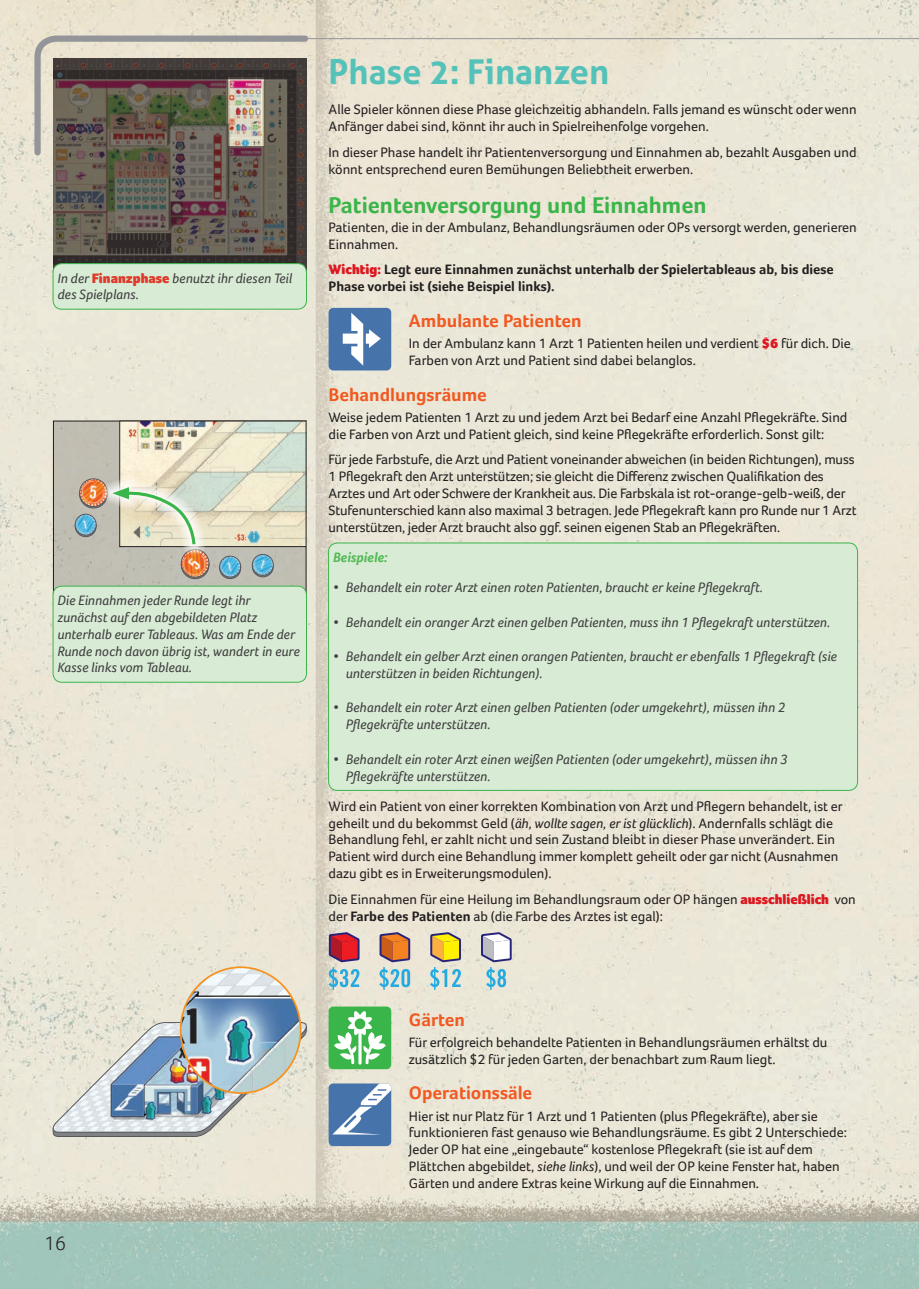
<style>
.page{position:relative;width:919px;height:1289px;background:#fff}
.page>*{position:absolute;margin:0;border:0;box-sizing:border-box;transform-origin:0 0}
.t1{font:700 34.35px "Aller";color:#55c2b9}
.t2{font:700 23.4px "Foco";color:#3ab54a}
.t3{font:300 20.25px "Foco";color:#231f20}
.t4{font:700 18.75px "Foco";color:#f15921}
.t5{font:14.1px/16.8px "Foco";color:#231f20}
.t6{font:italic 14.1px/16.8px "Foco";color:#3e3e3f}
.t7{font:700 14.1px/16.8px "Foco";color:#231f20}
.t8{font:italic 700 14.1px "Foco";color:#54ba56}
.s1{font-weight:900;font-style:normal;color:#df3a2b}
.s2{font-weight:900;color:#dc1820}
.s3{font-style:italic}
.s4{font-weight:700}
</style>
<div class="page">
<img style="left:0;top:0;width:906px;height:1288px">
<svg style="left:311px;top:38px;width:595px;height:115px;background:#e9e4d3"></svg>
<svg style="left:31px;top:32px;width:280px;height:127px;background:#d0cbbe"></svg>
<div style="left:53px;top:421px;width:253px;height:172px;background:#c0beb3"></div>
<div style="left:328px;top:543px;width:529px;height:247px;background:#d8ebd4;border-radius:9px"></div>
<div style="left:328px;top:542px;width:529px;height:248px;border:1px solid #3ab54a;border-radius:9px"></div>
<div style="left:328px;top:308px;width:63px;height:62px;background:#4674aa;border-radius:5px"></div>
<svg style="left:343px;top:313px;width:38px;height:52px"></svg>
<svg style="left:481px;top:932px;width:30px;height:57px"></svg>
<svg style="left:430px;top:932px;width:31px;height:57px;background:#c0c48c"></svg>
<svg style="left:379px;top:932px;width:31px;height:57px;background:#b3a08f"></svg>
<svg style="left:328px;top:932px;width:31px;height:57px;background:#b08290"></svg>
<div style="left:328px;top:1006px;width:63px;height:63px;background:#3ab54a;border-radius:5px"></div>
<svg style="left:334px;top:1011px;width:52px;height:53px"></svg>
<div style="left:328px;top:1083px;width:63px;height:63px;background:#4674aa;border-radius:5px"></div>
<svg style="left:332px;top:1083px;width:59px;height:51px"></svg>
<img style="left:53px;top:59px;width:253px;height:210px">
<img style="left:228px;top:77px;width:35px;height:69px">
<div style="left:53px;top:263px;width:253px;height:46px;background:#d8ebd4;border-radius:9px"></div>
<div style="left:53px;top:263px;width:254px;height:46px;border:1px solid #3ab54a;border-radius:9px"></div>
<div style="left:53px;top:586px;width:253px;height:96px;background:#d8ebd4;border-radius:9px"></div>
<div style="left:53px;top:585px;width:254px;height:97px;border:1px solid #3ab54a;border-radius:9px"></div>
<svg style="left:53px;top:1022px;width:254px;height:114px;background:#c1c9cb"></svg>
<img style="left:181px;top:967px;width:119px;height:126px">
<div style="left:180px;top:966px;width:121px;height:127px;border:2px solid #f7931d;border-radius:50%"></div>
<img style="left:121px;top:422px;width:183px;height:123px">
<div style="left:119px;top:420px;width:187px;height:127px;border:1px solid #231f20"></div>
<svg style="left:219px;top:566px;width:22px;height:12px"></svg>
<img style="left:220px;top:556px;width:20px;height:21px">
<div style="left:220px;top:556px;width:21px;height:21px;border:1px solid #57585a;border-radius:50%"></div>
<svg style="left:256px;top:575px;width:14px;height:2px"></svg>
<img style="left:252px;top:554px;width:21px;height:21px">
<div style="left:252px;top:554px;width:21px;height:21px;border:1px solid #57585a;border-radius:50%"></div>
<svg style="left:181px;top:567px;width:28px;height:12px"></svg>
<img style="left:181px;top:549px;width:28px;height:28px;border-radius:14px">
<div style="left:181px;top:549px;width:28px;height:28px;border:1px solid #57585a;border-radius:50%"></div>
<img style="left:80px;top:479px;width:27px;height:27px;border-radius:14px">
<div style="left:80px;top:479px;width:27px;height:27px;border:1px solid #57585a;border-radius:50%"></div>
<svg style="left:101px;top:476px;width:105px;height:79px"></svg>
<img style="left:75px;top:487px;width:122px;height:60px">
<img style="left:907px;top:0;width:11px;height:1288px">
<img style="left:906px;top:0;width:1px;height:1288px">
<svg style="left:906px;top:38px;width:12px;height:115px"></svg>
<p class="t6" style="left:57px;top:269px;width:236px">In der <span class="s1">Finanzphase</span> benutzt ihr diesen Teil des Spielplans.</p>
<p class="t6" style="left:57px;top:592px;width:244px">Die Einnahmen jeder Runde legt ihr zunächst auf den abgebildeten Platz unterhalb eurer Tableaus. Was am Ende der Runde noch davon übrig ist, wandert in eure Kasse links vom Tableau.</p>
<p class="t1" style="left:328px;top:51px;width:282px">Phase 2: Finanzen</p>
<p class="t5" style="left:328px;top:101px;width:529px">Alle Spieler können diese Phase gleichzeitig abhandeln. Falls jemand es wünscht oder wenn<br>Anfänger dabei sind, könnt ihr auch in Spielreihenfolge vorgehen.</p>
<p class="t5" style="left:328px;top:143px;width:529px">In dieser Phase handelt ihr Patientenversorgung und Einnahmen ab, bezahlt Ausgaben und könnt entsprechend euren Bemühungen Beliebtheit erwerben.</p>
<p class="t2" style="left:328px;top:191px;width:379px">Patientenversorgung und Einnahmen</p>
<p class="t5" style="left:328px;top:218px;width:529px">Patienten, die in der Ambulanz, Behandlungsräumen oder OPs versorgt werden, generieren<br>Einnahmen.</p>
<p class="t7" style="left:328px;top:261px;width:506px"><span class="s2">Wichtig:</span> Legt eure Einnahmen zunächst unterhalb der Spielertableaus ab, bis diese<br>Phase vorbei ist (siehe Beispiel links).</p>
<p class="t4" style="left:409px;top:309px;width:174px">Ambulante Patienten</p>
<p class="t5" style="left:409px;top:335px;width:443px">In der Ambulanz kann 1 Arzt 1 Patienten heilen und verdient <span class="s2">$6</span> für dich. Die<br>Farben von Arzt und Patient sind dabei belanglos.</p>
<p class="t4" style="left:328px;top:383px;width:160px">Behandlungsräume</p>
<p class="t5" style="left:328px;top:408px;width:520px">Weise jedem Patienten 1 Arzt zu und jedem Arzt bei Bedarf eine Anzahl Pflegekräfte. Sind die Farben von Arzt und Patient gleich, sind keine Pflegekräfte erforderlich. Sonst gilt:</p>
<p class="t5" style="left:328px;top:451px;width:529px">Für jede Farbstufe, die Arzt und Patient voneinander abweichen (in beiden Richtungen), muss 1 Pflegekraft den Arzt unterstützen; sie gleicht die Differenz zwischen Qualifikation des Arztes und Art oder Schwere der Krankheit aus. Die Farbskala ist rot-orange-gelb-weiß, der Stufenunterschied kann also maximal 3 betragen. Jede Pflegekraft kann pro Runde nur 1 Arzt unterstützen, jeder Arzt braucht also ggf. seinen eigenen Stab an Pflegekräften.</p>
<p class="t8" style="left:333px;top:549px;width:56px">Beispiele:</p>
<p class="t6" style="left:333px;top:578px;width:431px">• Behandelt ein roter Arzt einen roten Patienten, braucht er keine Pflegekraft.</p>
<p class="t6" style="left:333px;top:613px;width:498px">• Behandelt ein oranger Arzt einen gelben Patienten, muss ihn 1 Pflegekraft unterstützen.</p>
<p class="t6" style="left:346px;top:647px;width:493px;text-indent:-13px">• Behandelt ein gelber Arzt einen orangen Patienten, braucht er ebenfalls 1 Pflegekraft (sie unterstützen in beiden Richtungen).</p>
<p class="t6" style="left:346px;top:699px;width:441px;text-indent:-13px">• Behandelt ein roter Arzt einen gelben Patienten (oder umgekehrt), müssen ihn 2<br>Pflegekräfte unterstützen.</p>
<p class="t6" style="left:346px;top:750px;width:443px;text-indent:-13px">• Behandelt ein roter Arzt einen weißen Patienten (oder umgekehrt), müssen ihn 3<br>Pflegekräfte unterstützen.</p>
<p class="t5" style="left:328px;top:797px;width:515px">Wird ein Patient von einer korrekten Kombination von Arzt und Pflegern behandelt, ist er geheilt und du bekommst Geld (<span class="s3">äh, wollte sagen, er ist glücklich</span>). Andernfalls schlägt die Behandlung fehl, er zahlt nicht und sein Zustand bleibt in dieser Phase unverändert. Ein Patient wird durch eine Behandlung immer komplett geheilt oder gar nicht (Ausnahmen dazu gibt es in Erweiterungsmodulen).</p>
<p class="t5" style="left:328px;top:890px;width:529px">Die Einnahmen für eine Heilung im Behandlungsraum oder OP hängen <span class="s2">ausschließlich</span> von der <span class="s4">Farbe des Patienten</span> ab (die Farbe des Arztes ist egal):</p>
<p class="t3" style="left:44px;top:1231px;width:23px">16</p>
<p class="t4" style="left:409px;top:1008px;width:58px">Gärten</p>
<p class="t5" style="left:409px;top:1033px;width:420px">Für erfolgreich behandelte Patienten in Behandlungsräumen erhältst du zusätzlich $2 für jeden Garten, der benachbart zum Raum liegt.</p>
<p class="t4" style="left:409px;top:1081px;width:125px">Operationssäle</p>
<p class="t5" style="left:409px;top:1107px;width:439px">Hier ist nur Platz für 1 Arzt und 1 Patienten (plus Pflegekräfte), aber sie funktionieren fast genauso wie Behandlungsräume. Es gibt 2 Unterschiede:<br>Jeder OP hat eine „eingebaute“ kostenlose Pflegekraft (sie ist auf dem Plättchen abgebildet, <span class="s3">siehe links</span>), und weil der OP keine Fenster hat, haben Gärten und andere Extras keine Wirkung auf die Einnahmen.</p>
</div>
